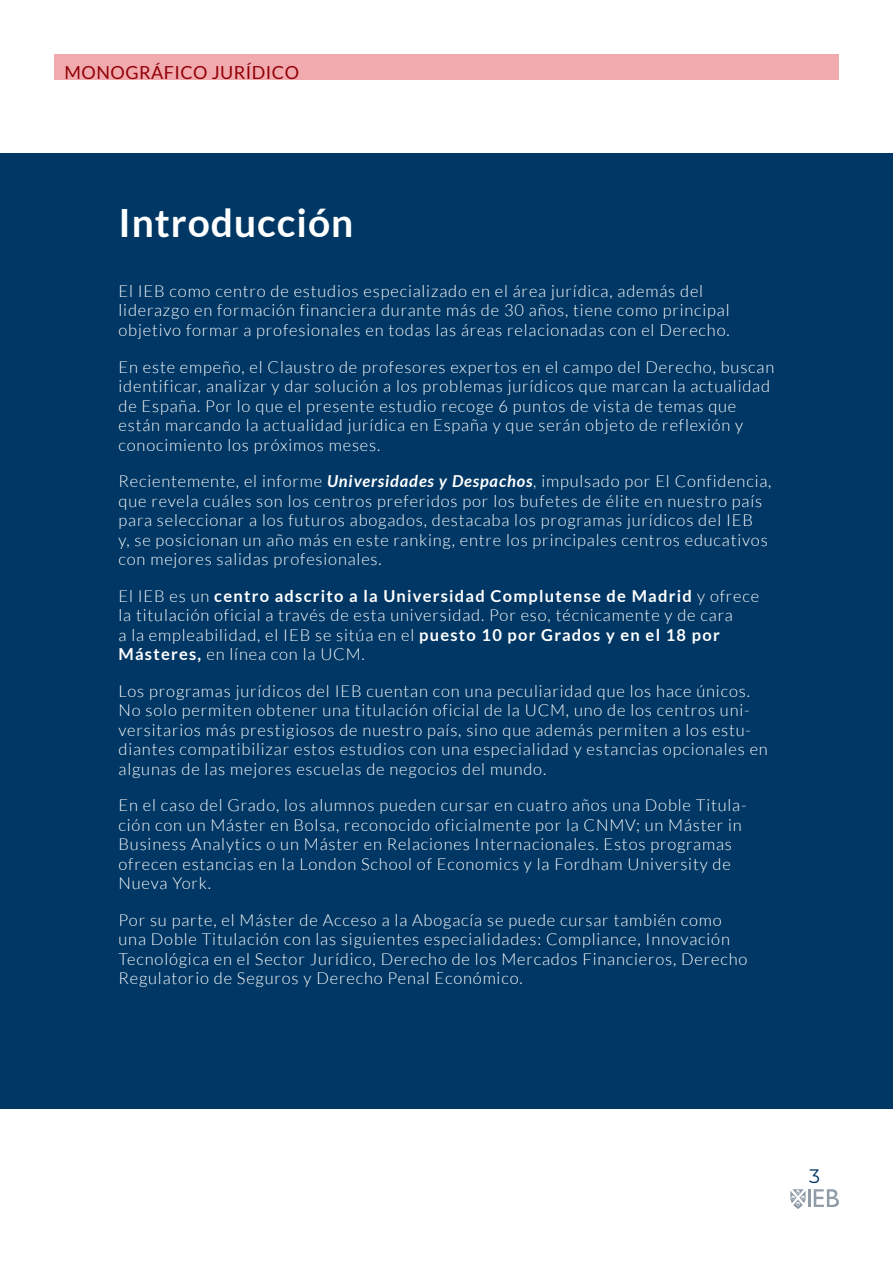
<style>
.page{position:relative;width:893px;height:1263px;background:#fff}
.page>*{position:absolute;margin:0;border:0;box-sizing:border-box;transform-origin:0 0}
.t1{font:700 39px "Lato";letter-spacing:.025em;color:#fff}
.t2{font:100 19.5px "Montserrat";color:#003764}
.t3{font:18px "Lato";letter-spacing:.025em;color:#910007}
.t4{font:300 16.5px/19.5px "Lato";letter-spacing:.05em;color:#fff}
.s1{font-weight:700;font-style:italic}
.s2{font-weight:700}
</style>
<div class="page">
<div style="left:54px;top:54px;width:785px;height:26px;background:#f1abae"></div>
<svg style="left:814px;top:1189px;width:25px;height:18px"></svg>
<hr style="left:808px;top:1189px;width:3px;height:18px;background:#909ba8">
<svg style="left:790px;top:1189px;width:15px;height:20px"></svg>
<div style="left:0;top:154px;width:893px;height:955px;background:#003764"></div>
<p class="t3" style="left:65px;top:63px;width:236px">MONOGRÁFICO JURÍDICO</p>
<h1 class="t1" style="left:119px;top:201px;width:236px">Introducción</h1>
<p class="t4" style="left:119px;top:281px;width:613px">El IEB como centro de estudios especializado en el área jurídica, además del liderazgo en formación financiera durante más de 30 años, tiene como principal objetivo formar a profesionales en todas las áreas relacionadas con el Derecho.</p>
<p class="t4" style="left:119px;top:357px;width:657px">En este empeño, el Claustro de profesores expertos en el campo del Derecho, buscan identificar, analizar y dar solución a los problemas jurídicos que marcan la actualidad de España. Por lo que el presente estudio recoge 6 puntos de vista de temas que están marcando la actualidad jurídica en España y que serán objeto de reflexión y conocimiento los próximos meses.</p>
<p class="t4" style="left:119px;top:471px;width:654px">Recientemente, el informe <span class="s1">Universidades y Despachos</span>, impulsado por El Confidencia, que revela cuáles son los centros preferidos por los bufetes de élite en nuestro país para seleccionar a los futuros abogados, destacaba los programas jurídicos del IEB<br>y, se posicionan un año más en este ranking, entre los principales centros educativos con mejores salidas profesionales.</p>
<p class="t4" style="left:119px;top:586px;width:642px">El IEB es un <span class="s2">centro adscrito a la Universidad Complutense de Madrid</span> y ofrece la titulación oficial a través de esta universidad. Por eso, técnicamente y de cara<br>a la empleabilidad, el IEB se sitúa en el <span class="s2">puesto 10 por Grados y en el 18 por Másteres,</span> en línea con la UCM.</p>
<p class="t4" style="left:119px;top:681px;width:651px">Los programas jurídicos del IEB cuentan con una peculiaridad que los hace únicos.<br>No solo permiten obtener una titulación oficial de la UCM, uno de los centros uni&shy;versitarios más prestigiosos de nuestro país, sino que además permiten a los estu&shy;diantes compatibilizar estos estudios con una especialidad y estancias opcionales en algunas de las mejores escuelas de negocios del mundo.</p>
<p class="t4" style="left:119px;top:795px;width:629px">En el caso del Grado, los alumnos pueden cursar en cuatro años una Doble Titula&shy;ción con un Máster en Bolsa, reconocido oficialmente por la CNMV; un Máster in Business Analytics o un Máster en Relaciones Internacionales. Estos programas ofrecen estancias en la London School of Economics y la Fordham University de Nueva York.</p>
<p class="t4" style="left:119px;top:910px;width:630px">Por su parte, el Máster de Acceso a la Abogacía se puede cursar también como una Doble Titulación con las siguientes especialidades: Compliance, Innovación Tecnológica en el Sector Jurídico, Derecho de los Mercados Financieros, Derecho Regulatorio de Seguros y Derecho Penal Económico.</p>
<p class="t2" style="left:809px;top:1163px;width:12px">3</p>
</div>
